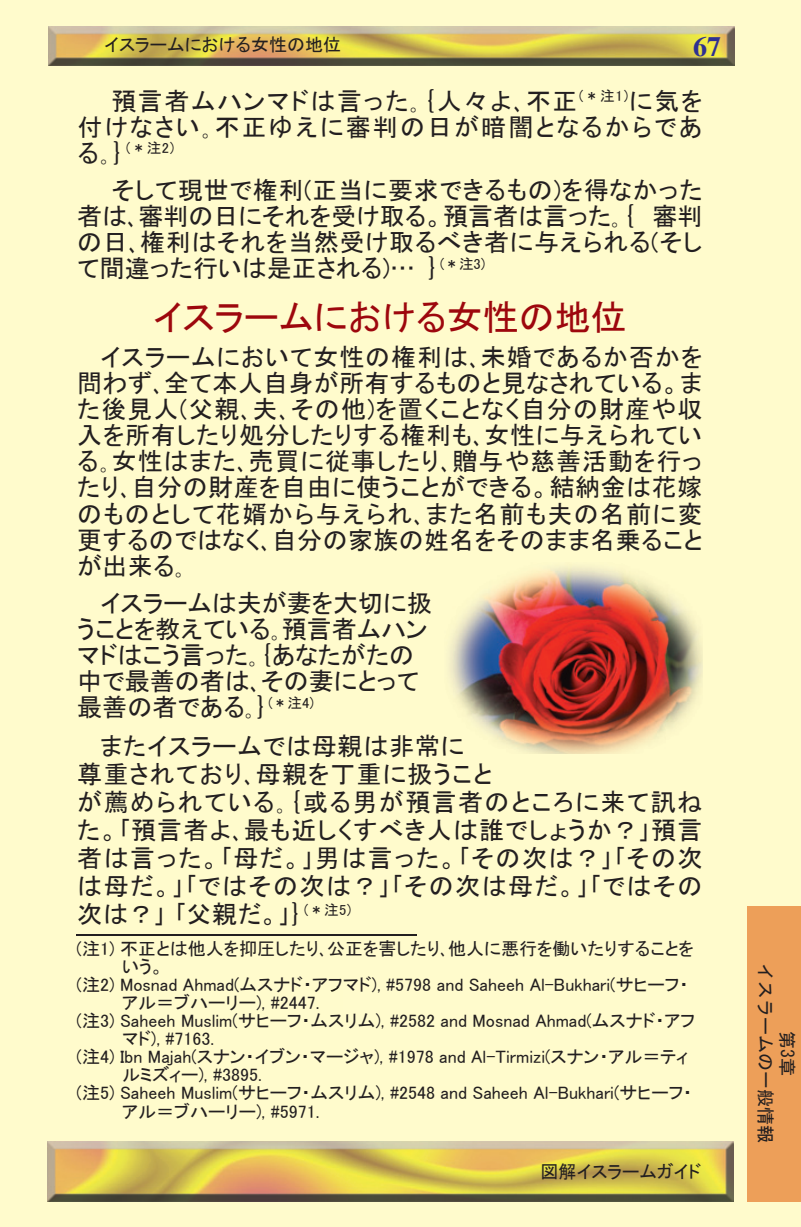
<style>
.page{position:relative;width:801px;height:1227px;background:#fff}
.page>*{position:absolute;margin:0;border:0;box-sizing:border-box;transform-origin:0 0}
.t1{font:36px "MS P Gothic";color:#9d070d}
.t2{font:700 28px "Times";color:#2e3092}
.t3{font:25px/26px "MS P Gothic";letter-spacing:.03em;color:#231f20;text-align:justify}
.t4{font:25px/28px "MS P Gothic";letter-spacing:.05em;color:#231f20}
.t5{font:25px/26px "MS P Gothic";color:#231f20}
.t6{font:25px/26px "MS P Gothic";letter-spacing:.085em;color:#231f20;text-align:right}
.t7{font:18px "MS P Gothic";color:#231f20}
.t8{font:18px/21.6px "MS Gothic";color:#231f20;text-align:center}
.t9{font:14.6px "MS P Gothic";color:#231f20}
.s1{font-family:"MS Gothic"}
.s2{font-size:25px}
.s3{font-family:"MS Gothic";font-size:25px}
</style>
<div class="page">
<div style="left:0;top:0;width:801px;height:1226px;background:#fffbcc"></div>
<img style="left:48px;top:26px;width:686px;height:40px">
<img style="left:48px;top:1141px;width:686px;height:59px">
<div style="left:747px;top:905px;width:54px;height:295px;background:#ed9f59"></div>
<img style="left:449px;top:567px;width:254px;height:186px">
<hr style="left:77px;top:933px;width:340px;height:1px;background:#231f20">
<img style="left:330px;top:987px;width:9px;height:5px">
<p class="t7" style="left:104px;top:36px;width:239px">イスラームにおける女性の地位</p>
<h2 class="t2" style="left:693px;top:30px;width:29px">67</h2>
<h3 class="t6" style="left:77px;top:88px;width:627px">預言者ムハンマドは言った｡<span class="s1">{</span>人々よ､不正<sup>(＊注1)</sup>に気を<br>付けなさい｡不正ゆえに審判の日が暗闇となるからであ</h3>
<p class="t9" style="left:77px;top:141px;width:99px"><span class="s2">る｡</span><span class="s3">}</span>(＊注2)</p>
<h3 class="t3" style="left:77px;top:177px;width:627px;text-indent:34px">そして現世で権利(正当に要求できるもの)を得なかった者は､審判の日にそれを受け取る。預言者は言った｡<span class="s1">{</span> 審判の日､権利はそれを当然受け取るべき者に与えられる(そして間違った行いは是正される)… <span class="s1">}</span><sup>(＊注3)</sup></h3>
<h1 class="t1" style="left:153px;top:299px;width:476px">イスラームにおける女性の地位</h1>
<p class="t3" style="left:77px;top:344px;width:627px;text-indent:23px">イスラームにおいて女性の権利は､未婚であるか否かを問わず､全て本人自身が所有するものと見なされている。また後見人(父親､夫､その他)を置くことなく自分の財産や収入を所有したり処分したりする権利も､女性に与えられている｡女性はまた､売買に従事したり､贈与や慈善活動を行ったり､自分の財産を自由に使うことができる。結納金は花嫁のものとして花婿から与えられ､また名前も夫の名前に変更するのではなく､自分の家族の姓名をそのまま名乗ることが出来る｡</p>
<h3 class="t5" style="left:77px;top:589px;width:356px;text-indent:23px">イスラームは夫が妻を大切に扱うことを教えている｡預言者ムハンマドはこう言った｡<span class="s1">{</span>あなたがたの中で最善の者は､その妻にとって最善の者である｡<span class="s1">}</span><sup>(＊注4)</sup></h3>
<h3 class="t4" style="left:77px;top:732px;width:627px;text-indent:23px">またイスラームでは母親は非常に<br>尊重されており､母親を丁重に扱うこと<br>が薦められている｡<span class="s1">{</span>或る男が預言者のところに来て訊ねた。｢預言者よ､最も近しくすべき人は誰でしょうか？｣預言者は言った。｢母だ。｣男は言った。｢その次は？｣｢その次は母だ。｣｢ではその次は？｣｢その次は母だ。｣｢ではその次は？｣ ｢父親だ。｣<span class="s1">}</span><sup>(＊注5)</sup></h3>
<p class="t7" style="left:77px;top:939px;width:619px">(注1) 不正とは他人を抑圧したり､公正を害したり､他人に悪行を働いたりすることを</p>
<p class="t7" style="left:122px;top:957px;width:43px">いう。</p>
<p class="t7" style="left:77px;top:975px;width:613px">(注2) Mosnad Ahmad(ムスナド・アフマド), #5798 and Saheeh Al-Bukhari(サヒーフ・</p>
<p class="t7" style="left:122px;top:993px;width:199px">アル＝ブハーリー), #2447.</p>
<p class="t7" style="left:77px;top:1011px;width:620px">(注3) Saheeh Muslim(サヒーフ・ムスリム), #2582 and Mosnad Ahmad(ムスナド・アフ</p>
<p class="t7" style="left:122px;top:1029px;width:94px">マド), #7163.</p>
<p class="t7" style="left:77px;top:1047px;width:613px">(注4) Ibn Majah(スナン・イブン・マージャ), #1978 and Al-Tirmizi(スナン・アル＝ティ</p>
<p class="t7" style="left:122px;top:1065px;width:141px">ルミズィー), #3895.</p>
<p class="t7" style="left:77px;top:1083px;width:617px">(注5) Saheeh Muslim(サヒーフ・ムスリム), #2548 and Saheeh Al-Bukhari(サヒーフ・</p>
<p class="t7" style="left:122px;top:1101px;width:199px">アル＝ブハーリー), #5971.</p>
<p class="t7" style="left:541px;top:1161px;width:162px">図解イスラームガイド</p>
<p class="t8" style="left:798px;top:962px;width:181px;rotate:90deg">第3章<br>イスラームの一般情報</p>
</div>
